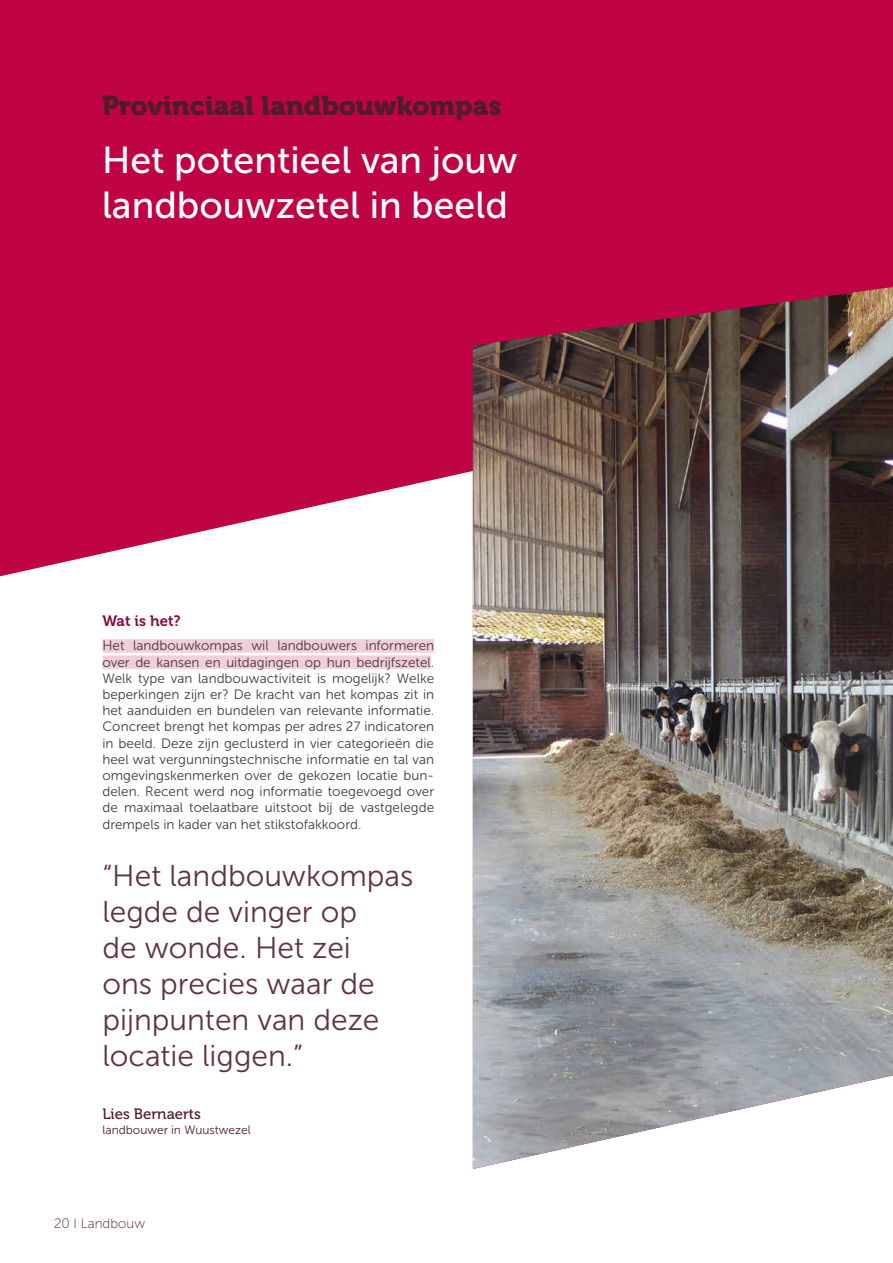
<style>
.page{position:relative;width:893px;height:1263px;background:#fff}
.page>*{position:absolute;margin:0;border:0;box-sizing:border-box;transform-origin:0 0}
.t1{font:37.5px/45px "Museo Sans 500";color:#fff}
.t2{font:30px/36px "Museo Sans 300";color:#60333c}
.t3{font:27px "Museo 900";color:#4f1c27}
.t4{font:15px "Museo 500";color:#4f1c27}
.t5{font:15px "Museo 700";color:#880b3d}
.t6{font:13.5px/16.2px "Museo Sans 300";color:#3c3c3b;text-align:justify}
.t7{font:13.5px "Museo Sans 100";color:#4f1c27}
.t8{font:12px "Museo Sans 300";color:#4f1c27}
</style>
<div class="page">
<div style="left:0;top:0;width:892px;height:576px;background:#bf0345"></div>
<div style="left:102px;top:639px;width:332px;height:14px;background:#f2cdda"></div>
<div style="left:102px;top:655px;width:329px;height:14px;background:#f2cdda"></div>
<img style="left:473px;top:287px;width:420px;height:882px">
<svg style="left:892px;top:0;width:1px;height:376px"></svg>
<h3 class="t3" style="left:102px;top:90px;width:401px">Provinciaal landbouwkompas</h3>
<h1 class="t1" style="left:102px;top:137px;width:417px">Het potentieel van jouw landbouwzetel in beeld</h1>
<p class="t5" style="left:102px;top:612px;width:80px">Wat is het?</p>
<p class="t6" style="left:102px;top:638px;width:333px">Het landbouwkompas wil landbouwers informeren over de kansen en uitdagingen op hun bedrijfszetel.<br>Welk type van landbouwactiviteit is mogelijk? Welke beperkingen zijn er? De kracht van het kompas zit in het aanduiden en bundelen van relevante informatie.<br>Concreet brengt het kompas per adres 27 indicatoren in beeld. Deze zijn geclusterd in vier categorieën die heel wat vergunningstechnische informatie en tal van omgevingskenmerken over de gekozen locatie bun&shy;delen. Recent werd nog informatie toegevoegd over de maximaal toelaatbare uitstoot bij de vastgelegde drempels in kader van het stikstofakkoord.</p>
<h2 class="t2" style="left:102px;top:858px;width:313px">“Het landbouwkompas legde de vinger op<br>de wonde. Het zei<br>ons precies waar de pijnpunten van deze locatie liggen.”</h2>
<p class="t4" style="left:102px;top:1106px;width:100px">Lies Bernaerts</p>
<p class="t8" style="left:102px;top:1123px;width:150px">landbouwer in Wuustwezel</p>
<p class="t7" style="left:54px;top:1216px;width:93px">20 I Landbouw</p>
</div>
